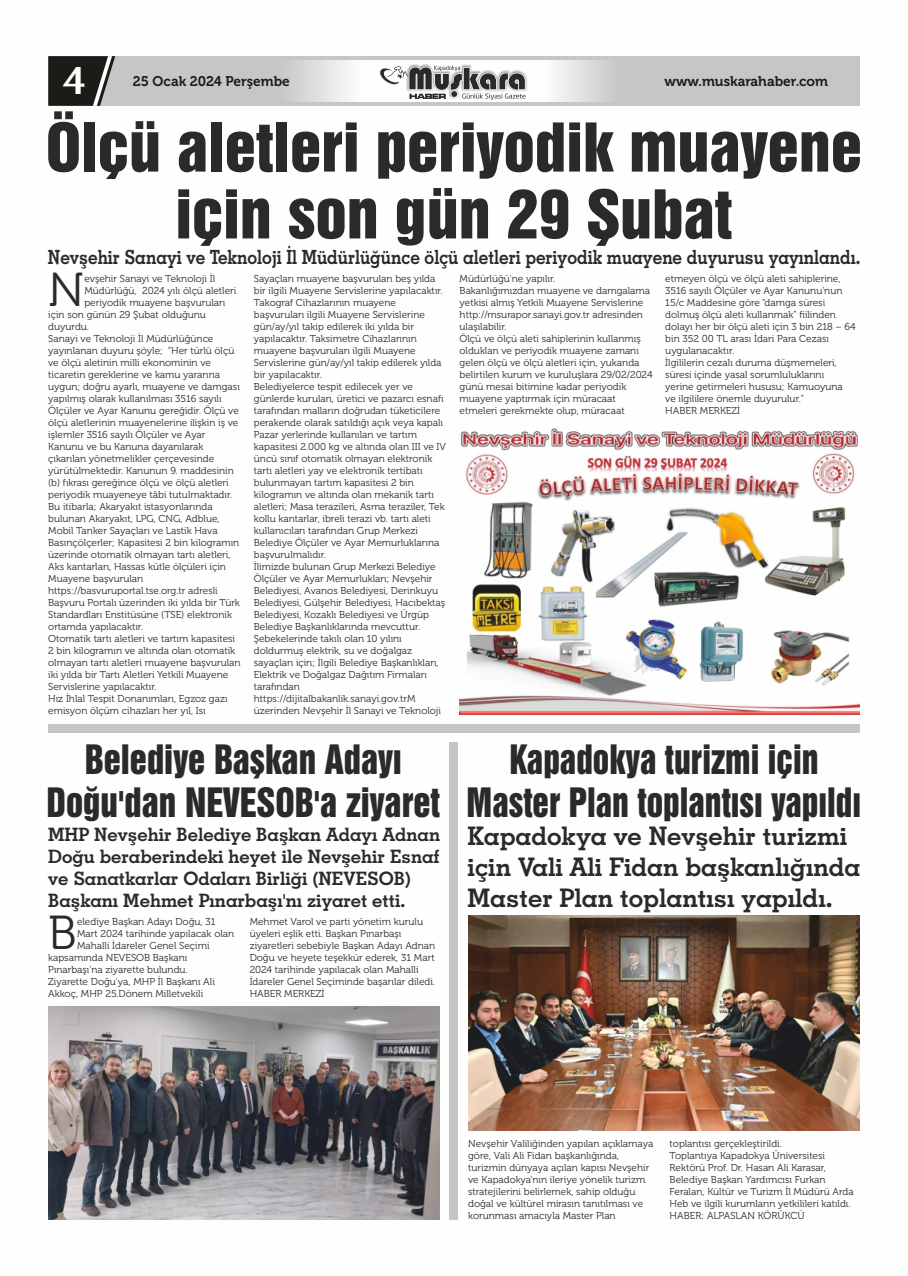
<style>
.page{position:relative;width:908px;height:1276px;background:#fff}
.page>*{position:absolute;margin:0;border:0;box-sizing:border-box;transform-origin:0 0}
.t1{font:61.3px/66.9px "Swiss 921 BT";color:#2b2a29;text-align:center;scale:1.04 1}
.t2{font:47.5px "Museo 300";color:#2b2a29}
.t3{font:700 40.3px "Optima";color:#fefefe}
.t4{font:36.9px/42.7px "Swiss 921 BT";color:#2b2a29;text-align:center;scale:.91 1}
.t5{font:36.9px/42.7px "Swiss 921 BT";color:#2b2a29;text-align:center;scale:.95 1}
.t6{font:25.6px/30.7px "Geometric Slabserif 703 Bold BT";color:#2b2a29}
.t7{font:19.6px "Geometric Slabserif 703 Bold BT";color:#2b2a29;scale:.88 1}
.t8{font:18.5px/22.2px "Geometric Slabserif 703 Bold BT";color:#2b2a29}
.t9{font:14px "Museo 700";color:#1c1b17}
.t10{font:10px/12px "Museo 300";color:#2b2a29}
</style>
<div class="page">
<svg style="left:115px;top:56px;width:744px;height:50px;background:#cecfcf"></svg>
<svg style="left:48px;top:56px;width:67px;height:50px;background:#3d3c39"></svg>
<img style="left:406px;top:64px;width:121px;height:36px">
<svg style="left:378px;top:66px;width:148px;height:36px"></svg>
<img style="left:459px;top:428px;width:400px;height:286px">
<div style="left:48px;top:724px;width:811px;height:8px;background:#c5c6c6"></div>
<div style="left:449px;top:742px;width:9px;height:477px;background:#c5c6c6"></div>
<img style="left:48px;top:1006px;width:391px;height:213px">
<img style="left:468px;top:915px;width:391px;height:215px">
<h3 class="t3" style="left:62px;top:63px;width:26px">64</h3>
<h3 class="t9" style="left:133px;top:78px;width:23px">3 H</h3>
<h3 class="t9" style="left:133px;top:78px;width:102px">25 Oaziran 20204 P</h3>
<h3 class="t9" style="left:163px;top:75px;width:36px">cak 2</h3>
<h3 class="t9" style="left:215px;top:78px;width:71px">23 Cumart</h3>
<h3 class="t9" style="left:698px;top:75px;width:131px">.muskarahaber com</h3>
<h3 class="t9" style="left:750px;top:75px;width:79px">ahaber..com</h3>
<h3 class="t9" style="left:233px;top:75px;width:70px">erşembeesi</h3>
<h3 class="t9" style="left:664px;top:78px;width:36px">www</h3>
<h3 class="t9" style="left:664px;top:78px;width:88px">www.muskar</h3>
<h1 class="t1" style="left:46px;top:122px;width:786px">Ölçü aletleri periyodik muayene için son gün 29 Şubat</h1>
<h3 class="t7" style="left:48px;top:249px;width:924px">Nevşehir Sanayi ve Teknoloji İl Müdürlüğünce ölçü aletleri periyodik muayene duyurusu yayınlandı.</h3>
<h2 class="t2" style="left:48px;top:271px;width:38px">N</h2>
<p class="t10" style="left:84px;top:274px;width:132px">evşehir Sanayi ve Teknoloji İl</p>
<p class="t10" style="left:84px;top:286px;width:153px">Müdürlüğü, 2024 yılı ölçü aletleri</p>
<p class="t10" style="left:84px;top:298px;width:142px">periyodik muayene başvuruları</p>
<p class="t10" style="left:48px;top:310px;width:159px">için son günün 29 Şubat olduğunu</p>
<p class="t10" style="left:48px;top:322px;width:42px">duyurdu.</p>
<p class="t10" style="left:48px;top:334px;width:167px">Sanayi ve Teknoloji İl Müdürlüğünce</p>
<p class="t10" style="left:48px;top:346px;width:187px">yayınlanan duyuru şöyle; “Her türlü ölçü</p>
<p class="t10" style="left:48px;top:358px;width:164px">ve ölçü aletinin milli ekonominin ve</p>
<p class="t10" style="left:48px;top:370px;width:173px">ticaretin gereklerine ve kamu yararına</p>
<p class="t10" style="left:48px;top:382px;width:193px">uygun; doğru ayarlı, muayene ve damgası</p>
<p class="t10" style="left:48px;top:394px;width:175px">yapılmış olarak kullanılması 3516 sayılı</p>
<p class="t10" style="left:48px;top:406px;width:192px">Ölçüler ve Ayar Kanunu gereğidir. Ölçü ve</p>
<p class="t10" style="left:48px;top:418px;width:191px">ölçü aletlerinin muayenelerine ilişkin iş ve</p>
<p class="t10" style="left:48px;top:430px;width:159px">işlemler 3516 sayılı Ölçüler ve Ayar</p>
<p class="t10" style="left:48px;top:442px;width:156px">Kanunu ve bu Kanuna dayanılarak</p>
<p class="t10" style="left:48px;top:454px;width:167px">çıkarılan yönetmelikler çerçevesinde</p>
<p class="t10" style="left:48px;top:466px;width:187px">yürütülmektedir. Kanunun 9. maddesinin</p>
<p class="t10" style="left:48px;top:478px;width:182px">(b) fıkrası gereğince ölçü ve ölçü aletleri</p>
<p class="t10" style="left:48px;top:490px;width:185px">periyodik muayeneye tâbi tutulmaktadır.</p>
<p class="t10" style="left:48px;top:502px;width:166px">Bu itibarla; Akaryakıt istasyonlarında</p>
<p class="t10" style="left:48px;top:514px;width:173px">bulunan Akaryakıt, LPG, CNG, Adblue,</p>
<p class="t10" style="left:48px;top:526px;width:171px">Mobil Tanker Sayaçları ve Lastik Hava</p>
<p class="t10" style="left:48px;top:538px;width:192px">Basınçölçerler; Kapasitesi 2 bin kilogramın</p>
<p class="t10" style="left:48px;top:550px;width:184px">üzerinde otomatik olmayan tartı aletleri,</p>
<p class="t10" style="left:48px;top:562px;width:179px">Aks kantarları, Hassas kütle ölçüleri için</p>
<p class="t10" style="left:48px;top:574px;width:97px">Muayene başvuruları</p>
<p class="t10" style="left:48px;top:586px;width:171px">https://basvuruportal.tse.org.tr adresli</p>
<p class="t10" style="left:48px;top:598px;width:193px">Başvuru Portalı üzerinden iki yılda bir Türk</p>
<p class="t10" style="left:48px;top:610px;width:185px">Standardları Enstitüsüne (TSE) elektronik</p>
<p class="t10" style="left:48px;top:622px;width:96px">ortamda yapılacaktır.</p>
<p class="t10" style="left:48px;top:634px;width:188px">Otomatik tartı aletleri ve tartım kapasitesi</p>
<p class="t10" style="left:48px;top:646px;width:188px">2 bin kilogramın ve altında olan otomatik</p>
<p class="t10" style="left:48px;top:658px;width:194px">olmayan tartı aletleri muayene başvuruları</p>
<p class="t10" style="left:48px;top:670px;width:181px">iki yılda bir Tartı Aletleri Yetkili Muayene</p>
<p class="t10" style="left:48px;top:682px;width:110px">Servislerine yapılacaktır.</p>
<p class="t10" style="left:48px;top:694px;width:181px">Hız İhlal Tespit Donanımları, Egzoz gazı</p>
<p class="t10" style="left:48px;top:706px;width:159px">emisyon ölçüm cihazları her yıl, Isı</p>
<p class="t10" style="left:254px;top:274px;width:194px">Sayaçları muayene başvuruları beş yılda bir ilgili Muayene Servislerine yapılacaktır.<br>Takograf Cihazlarının muayene başvuruları ilgili Muayene Servislerine gün/ay/yıl takip edilerek iki yılda bir yapılacaktır. Taksimetre Cihazlarının muayene başvuruları ilgili Muayene Servislerine gün/ay/yıl takip edilerek yılda bir yapılacaktır.<br>Belediyelerce tespit edilecek yer ve günlerde kurulan, üretici ve pazarcı esnafı tarafından malların doğrudan tüketicilere perakende olarak satıldığı açık veya kapalı Pazar yerlerinde kullanılan ve tartım kapasitesi 2.000 kg ve altında olan III ve IV üncü sınıf otomatik olmayan elektronik tartı aletleri yay ve elektronik tertibatı bulunmayan tartım kapasitesi 2 bin kilogramın ve altında olan mekanik tartı aletleri; Masa terazileri, Asma teraziler, Tek kollu kantarlar, ibreli terazi vb. tartı aleti kullanıcıları tarafından Grup Merkezi Belediye Ölçüler ve Ayar Memurluklarına başvurulmalıdır.<br>İlimizde bulunan Grup Merkezi Belediye Ölçüler ve Ayar Memurlukları; Nevşehir Belediyesi, Avanos Belediyesi, Derinkuyu Belediyesi, Gülşehir Belediyesi, Hacıbektaş Belediyesi, Kozaklı Belediyesi ve Ürgüp Belediye Başkanlıklarında mevcuttur.<br>Şebekelerinde takılı olan 10 yılını doldurmuş elektrik, su ve doğalgaz sayaçları için; İlgili Belediye Başkanlıkları, Elektrik ve Doğalgaz Dağıtım Firmaları tarafından https://dijitalbakanlik.sanayi.gov.trM üzerinden Nevşehir İl Sanayi ve Teknoloji</p>
<p class="t10" style="left:459px;top:274px;width:194px">Müdürlüğü'ne yapılır.<br>Bakanlığımızdan muayene ve damgalama yetkisi almış Yetkili Muayene Servislerine http://msurapor.sanayi.gov.tr adresinden ulaşılabilir.<br>Ölçü ve ölçü aleti sahiplerinin kullanmış oldukları ve periyodik muayene zamanı gelen ölçü ve ölçü aletleri için, yukarıda belirtilen kurum ve kuruluşlara 29/02/2024 günü mesai bitimine kadar periyodik muayene yaptırmak için müracaat etmeleri gerekmekte olup, müracaat</p>
<p class="t10" style="left:665px;top:274px;width:192px">etmeyen ölçü ve ölçü aleti sahiplerine, 3516 sayılı Ölçüler ve Ayar Kanunu'nun 15/c Maddesine göre “damga süresi dolmuş ölçü aleti kullanmak” fiilinden dolayı her bir ölçü aleti için 3 bin 218 – 64 bin 352 00 TL arası İdari Para Cezası uygulanacaktır.<br>İlgililerin cezalı duruma düşmemeleri, süresi içinde yasal sorumluluklarını<br>yerine getirmeleri hususu; Kamuoyuna ve ilgililere önemle duyurulur.”<br>HABER MERKEZİ</p>
<h3 class="t5" style="left:47px;top:743px;width:415px">Belediye Başkan Adayı<br>Doğu'dan NEVESOB'a ziyaret</h3>
<h3 class="t8" style="left:48px;top:824px;width:393px">MHP Nevşehir Belediye Başkan Adayı Adnan Doğu beraberindeki heyet ile Nevşehir Esnaf ve Sanatkarlar Odaları Birliği (NEVESOB)<br>Başkanı Mehmet Pınarbaşı'nı ziyaret etti.</h3>
<h2 class="t2" style="left:48px;top:913px;width:30px">B</h2>
<p class="t10" style="left:77px;top:916px;width:140px">elediye Başkan Adayı Doğu, 31</p>
<p class="t10" style="left:77px;top:928px;width:158px">Mart 2024 tarihinde yapılacak olan</p>
<p class="t10" style="left:77px;top:940px;width:134px">Mahalli İdareler Genel Seçimi</p>
<p class="t10" style="left:48px;top:952px;width:141px">kapsamında NEVESOB Başkanı</p>
<p class="t10" style="left:48px;top:964px;width:141px">Pınarbaşı'na ziyarette bulundu.</p>
<p class="t10" style="left:48px;top:976px;width:168px">Ziyarette Doğu'ya, MHP İl Başkanı Ali</p>
<p class="t10" style="left:48px;top:988px;width:156px">Akkoç, MHP 25.Dönem Milletvekili</p>
<p class="t10" style="left:249px;top:916px;width:187px">Mehmet Varol ve parti yönetim kurulu üyeleri eşlik etti. Başkan Pınarbaşı ziyaretleri sebebiyle Başkan Adayı Adnan Doğu ve heyete teşekkür ederek, 31 Mart 2024 tarihinde yapılacak olan Mahalli İdareler Genel Seçiminde başarılar diledi.<br>HABER MERKEZİ</p>
<h3 class="t4" style="left:466px;top:743px;width:435px">Kapadokya turizmi için<br>Master Plan toplantısı yapıldı</h3>
<h3 class="t6" style="left:467px;top:823px;width:394px">Kapadokya ve Nevşehir turizmi için Vali Ali Fidan başkanlığında<br>Master Plan toplantısı yapıldı.</h3>
<p class="t10" style="left:468px;top:1138px;width:186px">Nevşehir Valiliğinden yapılan açıklamaya göre, Vali Ali Fidan başkanlığında, turizmin dünyaya açılan kapısı Nevşehir ve Kapadokya'nın ileriye yönelik turizm stratejilerini belirlemek, sahip olduğu doğal ve kültürel mirasın tanıtılması ve korunması amacıyla Master Plan</p>
<p class="t10" style="left:669px;top:1138px;width:185px">toplantısı gerçekleştirildi.<br>Toplantıya Kapadokya Üniversitesi Rektörü Prof. Dr. Hasan Ali Karasar, Belediye Başkan Yardımcısı Furkan Feralan, Kültür ve Turizm İl Müdürü Arda Heb ve ilgili kurumların yetkilileri katıldı.<br>HABER: ALPASLAN KÖRÜKCÜ</p>
</div>
